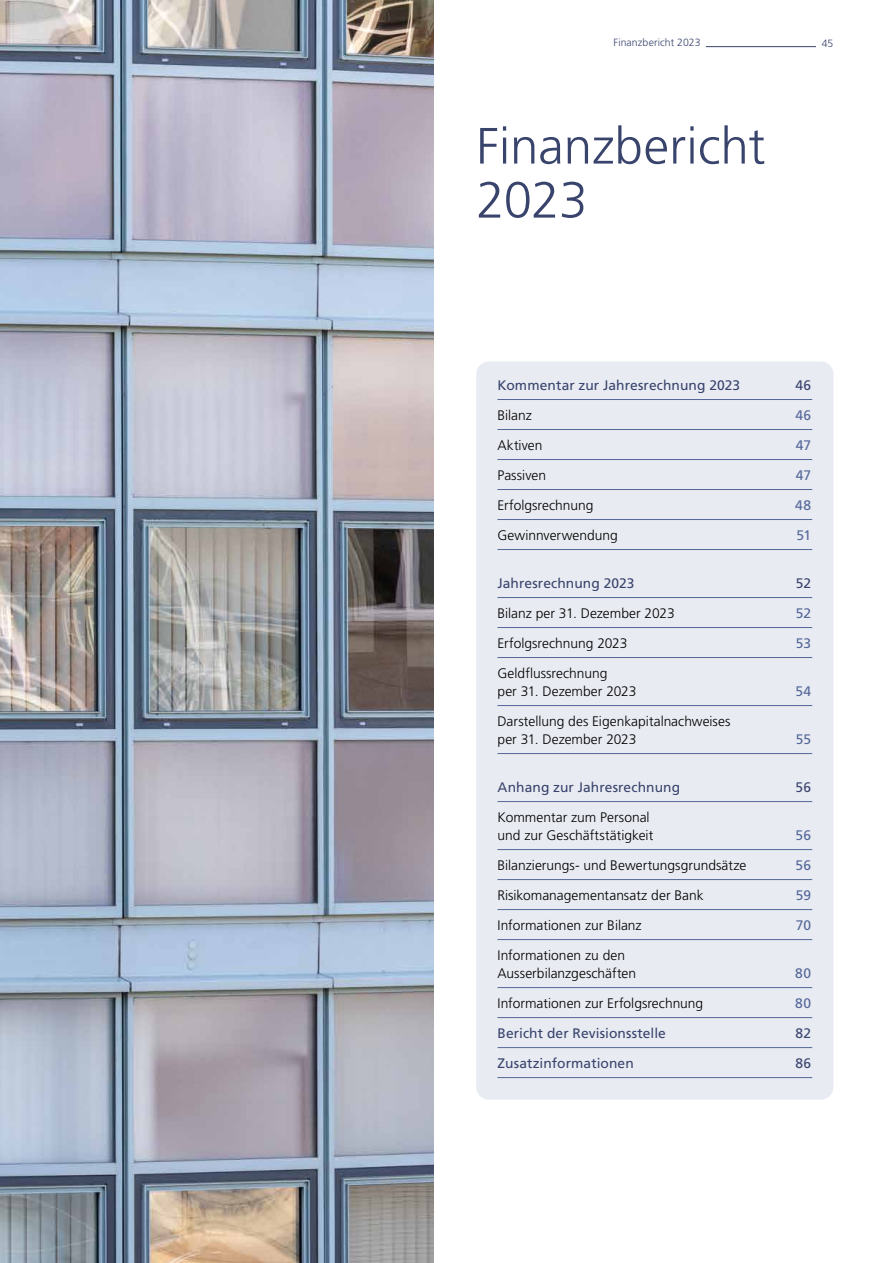
<style>
.page{position:relative;width:893px;height:1263px;background:#fff}
.page>*{position:absolute;margin:0;border:0;box-sizing:border-box;transform-origin:0 0}
.t1{font:300 51px/54px "Frutiger";color:#39446d}
.t2{font:300 13.8px/18px "Frutiger";color:#000}
.t3{font:13.8px "Frutiger";letter-spacing:.005em;color:#39446d}
.t4{font:13.8px "Frutiger";color:#546798}
.t5{font:300 10.5px "Frutiger";letter-spacing:.01em;color:#39446d}
</style>
<div class="page">
<hr style="left:706px;top:46px;width:110px;height:1px;background:#39446d">
<div style="left:476px;top:361px;width:357px;height:739px;background:#e9ebf2;border-radius:13px"></div>
<hr style="left:497px;top:399px;width:315px;height:1px;background:#546798">
<hr style="left:497px;top:429px;width:315px;height:1px;background:#546798">
<hr style="left:497px;top:459px;width:315px;height:1px;background:#546798">
<hr style="left:497px;top:489px;width:315px;height:1px;background:#546798">
<hr style="left:497px;top:519px;width:315px;height:1px;background:#546798">
<hr style="left:497px;top:549px;width:315px;height:1px;background:#546798">
<hr style="left:497px;top:597px;width:315px;height:1px;background:#546798">
<hr style="left:497px;top:627px;width:315px;height:1px;background:#546798">
<hr style="left:497px;top:657px;width:315px;height:1px;background:#546798">
<hr style="left:497px;top:705px;width:315px;height:1px;background:#546798">
<hr style="left:497px;top:753px;width:315px;height:1px;background:#546798">
<hr style="left:497px;top:801px;width:315px;height:1px;background:#546798">
<hr style="left:497px;top:849px;width:315px;height:1px;background:#546798">
<hr style="left:497px;top:879px;width:315px;height:1px;background:#546798">
<hr style="left:497px;top:909px;width:315px;height:1px;background:#546798">
<hr style="left:497px;top:939px;width:315px;height:1px;background:#546798">
<hr style="left:497px;top:987px;width:315px;height:1px;background:#546798">
<hr style="left:497px;top:1017px;width:315px;height:1px;background:#546798">
<hr style="left:497px;top:1047px;width:315px;height:1px;background:#546798">
<hr style="left:497px;top:1077px;width:315px;height:1px;background:#546798">
<img style="left:0;top:0;width:434px;height:1263px">
<p class="t5" style="left:613px;top:37px;width:89px">Finanzbericht 2023</p>
<h1 class="t1" style="left:476px;top:119px;width:291px">Finanzbericht<br>2023</h1>
<p class="t5" style="left:822px;top:37px;width:13px">45</p>
<p class="t3" style="left:497px;top:377px;width:244px">Kommentar zur Jahresrechnung 2023</p>
<p class="t3" style="left:795px;top:377px;width:17px">46</p>
<p class="t2" style="left:497px;top:406px;width:36px">Bilanz</p>
<p class="t4" style="left:795px;top:407px;width:17px">46</p>
<p class="t2" style="left:497px;top:436px;width:46px">Aktiven</p>
<p class="t4" style="left:796px;top:437px;width:17px">47</p>
<p class="t2" style="left:497px;top:466px;width:50px">Passiven</p>
<p class="t4" style="left:796px;top:467px;width:17px">47</p>
<p class="t2" style="left:497px;top:496px;width:97px">Erfolgsrechnung</p>
<p class="t4" style="left:795px;top:497px;width:17px">48</p>
<p class="t2" style="left:497px;top:526px;width:122px">Gewinnverwendung</p>
<p class="t4" style="left:796px;top:527px;width:16px">51</p>
<p class="t3" style="left:497px;top:575px;width:139px">Jahresrechnung 2023</p>
<p class="t3" style="left:796px;top:575px;width:17px">52</p>
<p class="t2" style="left:497px;top:604px;width:179px">Bilanz per 31. Dezember 2023</p>
<p class="t4" style="left:796px;top:605px;width:17px">52</p>
<p class="t2" style="left:497px;top:634px;width:132px">Erfolgsrechnung 2023</p>
<p class="t4" style="left:796px;top:635px;width:17px">53</p>
<p class="t2" style="left:497px;top:664px;width:141px">Geldflussrechnung<br>per 31. Dezember 2023</p>
<p class="t4" style="left:795px;top:683px;width:17px">54</p>
<p class="t2" style="left:497px;top:712px;width:234px">Darstellung des Eigenkapitalnachweises per 31. Dezember 2023</p>
<p class="t4" style="left:796px;top:731px;width:17px">55</p>
<p class="t3" style="left:497px;top:779px;width:184px">Anhang zur Jahresrechnung</p>
<p class="t3" style="left:796px;top:779px;width:17px">56</p>
<p class="t2" style="left:497px;top:808px;width:157px">Kommentar zum Personal und zur Geschäftstätigkeit</p>
<p class="t4" style="left:796px;top:827px;width:17px">56</p>
<p class="t2" style="left:497px;top:856px;width:250px">Bilanzierungs- und Bewertungsgrundsätze</p>
<p class="t4" style="left:796px;top:857px;width:17px">56</p>
<p class="t2" style="left:497px;top:886px;width:208px">Risikomanagementansatz der Bank</p>
<p class="t4" style="left:796px;top:887px;width:17px">59</p>
<p class="t2" style="left:497px;top:916px;width:146px">Informationen zur Bilanz</p>
<p class="t4" style="left:796px;top:917px;width:17px">70</p>
<p class="t2" style="left:497px;top:946px;width:140px">Informationen zu den<br>Ausserbilanzgeschäften</p>
<p class="t4" style="left:795px;top:965px;width:17px">80</p>
<p class="t2" style="left:497px;top:994px;width:207px">Informationen zur Erfolgsrechnung</p>
<p class="t4" style="left:795px;top:995px;width:17px">80</p>
<p class="t3" style="left:497px;top:1025px;width:170px">Bericht der Revisionsstelle</p>
<p class="t3" style="left:795px;top:1025px;width:17px">82</p>
<p class="t3" style="left:497px;top:1055px;width:138px">Zusatzinformationen</p>
<p class="t3" style="left:795px;top:1055px;width:17px">86</p>
</div>
